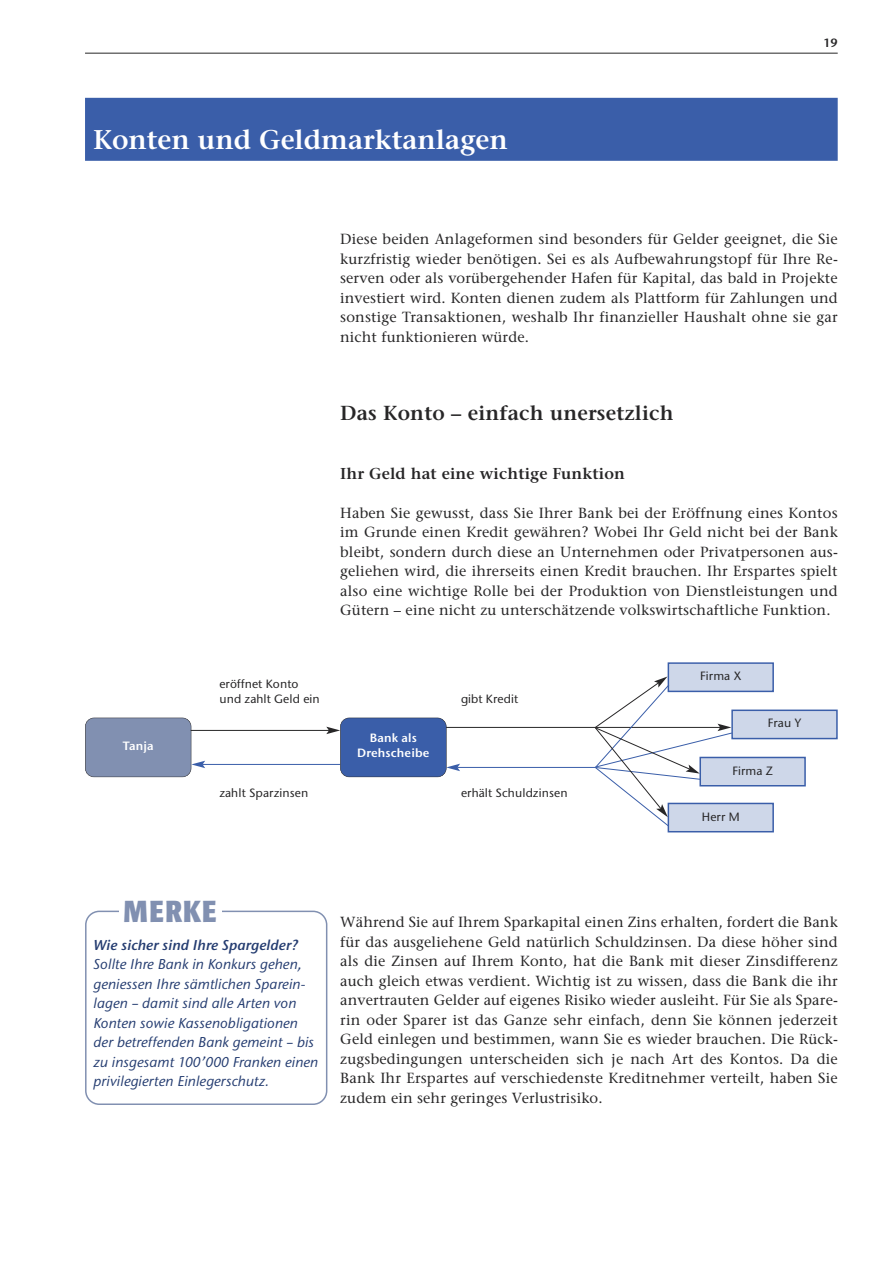
<style>
.page{position:relative;width:893px;height:1263px;background:#fff}
.page>*{position:absolute;margin:0;border:0;box-sizing:border-box;transform-origin:0 0}
.t1{font:700 30px "Formata Condensed BQ";letter-spacing:.04em;color:#8190b1}
.t2{font:600 27px "Stone Serif";color:#fff}
.t3{font:600 20.25px "Stone Serif";letter-spacing:.01em;color:#272627}
.t4{font:600 15.75px "Stone Serif";letter-spacing:.01em;color:#272627}
.t5{font:14.7px/19.5px "Stone Serif";letter-spacing:.01em;color:#272627;text-align:justify}
.t6{font:italic 500 14.25px/19.5px "Stone Sans ITC";letter-spacing:.005em;color:#253d71}
.t7{font:italic 14.25px "Stone Sans ITC Semi";letter-spacing:.005em;color:#253d71}
.t8{font:500 12px/15px "Stone Sans ITC";letter-spacing:.01em;color:#272627}
.t9{font:12px/15px "Stone Sans ITC Semi";letter-spacing:.01em;color:#fff;text-align:center}
.t10{font:12px "Stone Sans ITC Semi";color:#272627}
</style>
<div class="page">
<hr style="left:85px;top:53px;width:753px;height:1px;background:#272627">
<div style="left:85px;top:98px;width:753px;height:63px;background:#3a5ea9"></div>
<svg style="left:85px;top:911px;width:242px;height:194px"></svg>
<div style="left:119px;top:893px;width:102px;height:39px;background:#fff"></div>
<div style="left:669px;top:664px;width:103px;height:27px;background:#ced7e9"></div>
<div style="left:668px;top:662px;width:106px;height:30px;border:2px solid #3a5ea9"></div>
<div style="left:733px;top:711px;width:103px;height:27px;background:#ced7e9"></div>
<div style="left:731px;top:709px;width:107px;height:30px;border:2px solid #3a5ea9"></div>
<div style="left:701px;top:758px;width:103px;height:27px;background:#ced7e9"></div>
<div style="left:699px;top:757px;width:107px;height:29px;border:2px solid #3a5ea9"></div>
<div style="left:669px;top:804px;width:103px;height:27px;background:#ced7e9"></div>
<div style="left:668px;top:803px;width:106px;height:29px;border:2px solid #3a5ea9"></div>
<div style="left:85px;top:718px;width:106px;height:59px;background:#8190b1;border-radius:9px"></div>
<div style="left:85px;top:718px;width:106px;height:59px;border:1px solid #272627;border-radius:9px"></div>
<hr style="left:191px;top:730px;width:138px;height:1px;background:#272627">
<svg style="left:326px;top:727px;width:14px;height:7px"></svg>
<hr style="left:203px;top:764px;width:137px;height:1px;background:#3a5ea9">
<svg style="left:191px;top:761px;width:14px;height:7px"></svg>
<hr style="left:441px;top:727px;width:279px;height:1px;background:#272627">
<hr style="left:457px;top:767px;width:138px;height:1px;background:#3a5ea9">
<svg style="left:446px;top:764px;width:14px;height:7px"></svg>
<svg style="left:594px;top:676px;width:139px;height:151px"></svg>
<div style="left:340px;top:718px;width:106px;height:59px;background:#3a5ea9;border-radius:9px"></div>
<div style="left:340px;top:718px;width:106px;height:59px;border:1px solid #272627;border-radius:9px"></div>
<h2 class="t2" style="left:93px;top:123px;width:417px">Konten und Geldmarktanlagen</h2>
<p class="t10" style="left:824px;top:35px;width:16px">19</p>
<p class="t5" style="left:340px;top:229px;width:499px">Diese beiden Anlageformen sind besonders für Gelder geeignet, die Sie kurzfristig wieder benötigen. Sei es als Aufbewahrungstopf für Ihre Re&shy;serven oder als vorübergehender Hafen für Kapital, das bald in Projekte investiert wird. Konten dienen zudem als Plattform für Zahlungen und sonstige Transaktionen, weshalb Ihr finanzieller Haushalt ohne sie gar nicht funktionieren würde.</p>
<h3 class="t3" style="left:340px;top:400px;width:335px">Das Konto – einfach unersetzlich</h3>
<p class="t9" style="left:123px;top:738px;width:32px">Tanja</p>
<p class="t4" style="left:340px;top:463px;width:286px">Ihr Geld hat eine wichtige Funktion</p>
<p class="t5" style="left:340px;top:502px;width:499px">Haben Sie gewusst, dass Sie Ihrer Bank bei der Eröffnung eines Kontos im Grunde einen Kredit gewähren? Wobei Ihr Geld nicht bei der Bank bleibt, sondern durch diese an Unternehmen oder Privatpersonen aus&shy;geliehen wird, die ihrerseits einen Kredit brauchen. Ihr Erspartes spielt also eine wichtige Rolle bei der Produktion von Dienstleistungen und Gütern – eine nicht zu unterschätzende volkswirtschaftliche Funktion.</p>
<p class="t8" style="left:219px;top:676px;width:102px">eröffnet Konto und zahlt Geld ein</p>
<p class="t8" style="left:461px;top:691px;width:59px">gibt Kredit</p>
<p class="t8" style="left:700px;top:668px;width:43px">Firma X</p>
<p class="t9" style="left:357px;top:730px;width:74px">Bank als<br>Drehscheibe</p>
<p class="t8" style="left:219px;top:785px;width:90px">zahlt Sparzinsen</p>
<p class="t8" style="left:461px;top:785px;width:108px">erhält Schuldzinsen</p>
<p class="t8" style="left:768px;top:716px;width:35px">Frau Y</p>
<p class="t8" style="left:732px;top:763px;width:42px">Firma Z</p>
<p class="t8" style="left:702px;top:809px;width:39px">Herr M</p>
<h1 class="t1" style="left:124px;top:893px;width:94px">MERKE</h1>
<p class="t7" style="left:94px;top:936px;width:206px">Wie sicher sind Ihre Spargelder?</p>
<p class="t6" style="left:94px;top:954px;width:226px">Sollte Ihre Bank in Konkurs gehen, geniessen Ihre sämtlichen Sparein&shy;lagen – damit sind alle Arten von Konten sowie Kassenobligationen der betreffenden Bank gemeint – bis zu insgesamt 100’000 Franken einen privilegierten Einlegerschutz.</p>
<p class="t5" style="left:340px;top:912px;width:499px">Während Sie auf Ihrem Sparkapital einen Zins erhalten, fordert die Bank für das ausgeliehene Geld natürlich Schuldzinsen. Da diese höher sind als die Zinsen auf Ihrem Konto, hat die Bank mit dieser Zinsdifferenz auch gleich etwas verdient. Wichtig ist zu wissen, dass die Bank die ihr anvertrauten Gelder auf eigenes Risiko wieder ausleiht. Für Sie als Spare&shy;rin oder Sparer ist das Ganze sehr einfach, denn Sie können jederzeit Geld einlegen und bestimmen, wann Sie es wieder brauchen. Die Rück&shy;zugsbedingungen unterscheiden sich je nach Art des Kontos. Da die Bank Ihr Erspartes auf verschiedenste Kreditnehmer verteilt, haben Sie zudem ein sehr geringes Verlustrisiko.</p>
</div>
